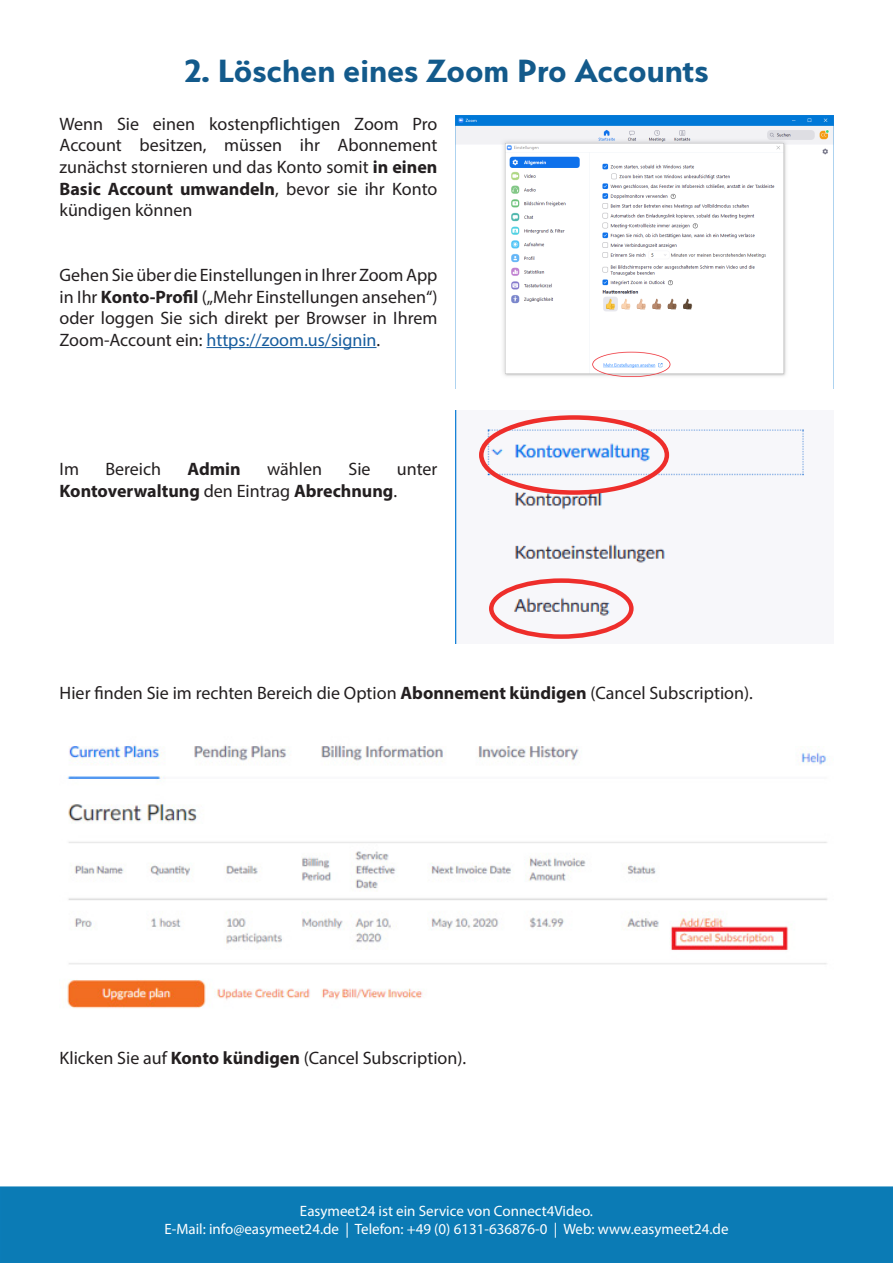
<style>
.page{position:relative;width:893px;height:1263px;background:#fff}
.page>*{position:absolute;margin:0;border:0;box-sizing:border-box;transform-origin:0 0}
.Header_2{font:700 36px "Serenity";color:#135a8b}
.t1{font:18px/21.6px "Myriad Pro";color:#231f20;text-align:justify}
.t2{font:700 18px/21.6px "Myriad Pro";color:#231f20}
.t3{font:15px/18px "Myriad Pro";color:#fff;text-align:center}
.s1{font-weight:700}
.s2{color:#175d9e}
.s3{font-weight:400}
</style>
<div class="page">
<div style="left:1px;top:1187px;width:891px;height:75px;background:#0b7bb5"></div>
<div style="left:0;top:1186px;width:893px;height:77px;border:2px solid #0b7cb7"></div>
<hr style="left:206px;top:347px;width:171px;height:1px;background:#175d9e">
<img style="left:455px;top:116px;width:378px;height:272px">
<img style="left:455px;top:410px;width:349px;height:233px">
<div style="left:479px;top:415px;width:190px;height:80px;border:4px solid #ee2e2b;border-radius:50%"></div>
<div style="left:489px;top:578px;width:145px;height:61px;border:4px solid #ee2e2b;border-radius:50%"></div>
<img style="left:67px;top:745px;width:761px;height:263px">
<p class="Header_2" style="left:184px;top:51px;width:526px">2. Löschen eines Zoom Pro Accounts</p>
<p class="t1" style="left:60px;top:113px;width:379px">Wenn Sie einen kostenpflichtigen Zoom Pro Account besitzen, müssen ihr Abonnement zunächst stornieren und das Konto somit <span class="s1">in einen Basic Account umwandeln</span>, bevor sie ihr Konto kündigen können</p>
<p class="t1" style="left:60px;top:264px;width:379px">Gehen Sie über die Einstellungen in Ihrer Zoom App in Ihr <span class="s1">Konto-Profil</span> („Mehr Einstellungen ansehen“) oder loggen Sie sich direkt per Browser in Ihrem Zoom-Account ein: <span class="s2">https://zoom.us/signin</span>.</p>
<p class="t1" style="left:60px;top:458px;width:21px">Im</p>
<p class="t1" style="left:105px;top:458px;width:57px">Bereich</p>
<p class="t2" style="left:187px;top:458px;width:55px">Admin</p>
<p class="t1" style="left:267px;top:458px;width:57px">wählen</p>
<p class="t1" style="left:348px;top:458px;width:24px">Sie</p>
<p class="t2" style="left:60px;top:458px;width:379px;text-indent:337px"><span class="s3">unter<br></span>Kontoverwaltung <span class="s3">den Eintrag</span> Abrechnung<span class="s3">.</span></p>
<p class="t1" style="left:60px;top:682px;width:695px">Hier finden Sie im rechten Bereich die Option <span class="s1">Abonnement kündigen</span> (Cancel Subscription).</p>
<p class="t1" style="left:60px;top:1047px;width:408px">Klicken Sie auf <span class="s1">Konto kündigen</span> (Cancel Subscription).</p>
<p class="t3" style="left:164px;top:1202px;width:566px">Easymeet24 ist ein Service von Connect4Video.<br>E-Mail: info@easymeet24.de | Telefon: +49 (0) 6131-636876-0 | Web: www.easymeet24.de</p>
</div>
